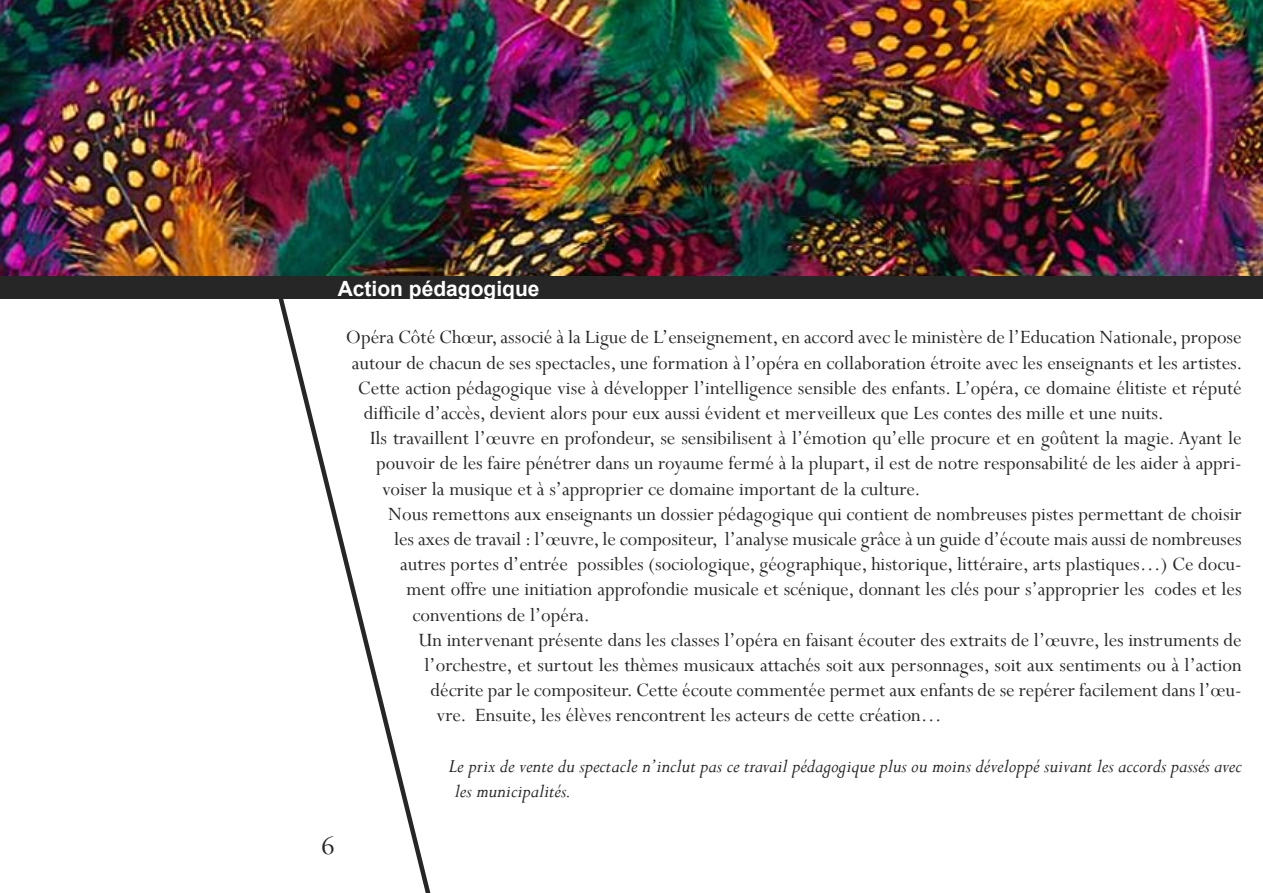
<style>
.page{position:relative;width:1263px;height:893px;background:#fff}
.page>*{position:absolute;margin:0;border:0;box-sizing:border-box;transform-origin:0 0}
.t1{font:30px "Perpetua";color:#272627}
.t2{font:21px "Perpetua";color:#272627}
.t3{font:italic 21px/25.2px "Perpetua";color:#272627}
.t4{font:700 21px "Arial";color:#fff}
</style>
<div class="page">
<svg style="left:278px;top:299px;width:153px;height:594px"></svg>
<img style="left:0;top:0;width:1263px;height:276px">
<div style="left:0;top:276px;width:1263px;height:23px;background:#272627"></div>
<p class="t4" style="left:338px;top:277px;width:203px">Action pédagogique</p>
<p class="t2" style="left:346px;top:326px;width:897px">Opéra Côté Chœur,associé à la Ligue de L’enseignement, en accord avec le ministère de l’Education Nationale, propose</p>
<p class="t2" style="left:352px;top:351px;width:892px">autour de chacun de ses spectacles, une formation à l’opéra en collaboration étroite avec les enseignants et les artistes.</p>
<p class="t2" style="left:358px;top:377px;width:885px">Cette action pédagogique vise à développer l’intelligence sensible des enfants. L’opéra, ce domaine élitiste et réputé</p>
<p class="t2" style="left:364px;top:402px;width:801px">difficile d’accès, devient alors pour eux aussi évident et merveilleux que Les contes des mille et une nuits.</p>
<p class="t2" style="left:370px;top:427px;width:873px">Ils travaillent l’œuvre en profondeur, se sensibilisent à l’émotion qu’elle procure et en goûtent la magie. Ayant le</p>
<p class="t2" style="left:376px;top:452px;width:867px">pouvoir de les faire pénétrer dans un royaume fermé à la plupart, il est de notre responsabilité de les aider à appri-</p>
<p class="t2" style="left:382px;top:477px;width:540px">voiser la musique et à s’approprier ce domaine important de la culture.</p>
<p class="t2" style="left:388px;top:503px;width:855px">Nous remettons aux enseignants un dossier pédagogique qui contient de nombreuses pistes permettant de choisir</p>
<p class="t2" style="left:394px;top:528px;width:849px">les axes de travail :l’œuvre,le compositeur, l’analyse musicale grâce à un guide d’écoute mais aussi de nombreuses</p>
<p class="t2" style="left:400px;top:553px;width:843px">autres portes d’entrée possibles (sociologique, géographique, historique, littéraire, arts plastiques…) Ce docu-</p>
<p class="t2" style="left:406px;top:578px;width:837px">ment offre une initiation approfondie musicale et scénique, donnant les clés pour s’approprier les codes et les</p>
<p class="t2" style="left:412px;top:603px;width:179px">conventions de l’opéra.</p>
<p class="t2" style="left:418px;top:629px;width:825px">Un intervenant présente dans les classes l’opéra en faisant écouter des extraits de l’œuvre, les instruments de</p>
<p class="t2" style="left:424px;top:654px;width:819px">l’orchestre, et surtout les thèmes musicaux attachés soit aux personnages, soit aux sentiments ou à l’action</p>
<p class="t2" style="left:431px;top:679px;width:813px">décrite par le compositeur.Cette écoute commentée permet aux enfants de se repérer facilement dans l’œu-</p>
<p class="t2" style="left:437px;top:704px;width:507px">vre. Ensuite, les élèves rencontrent les acteurs de cette création…</p>
<p class="t3" style="left:449px;top:754px;width:794px">Le prix de vente du spectacle n’inclut pas ce travail pédagogique plus ou moins développé suivant les accords passés avec les municipalités.</p>
<h1 class="t1" style="left:321px;top:830px;width:15px">6</h1>
</div>
